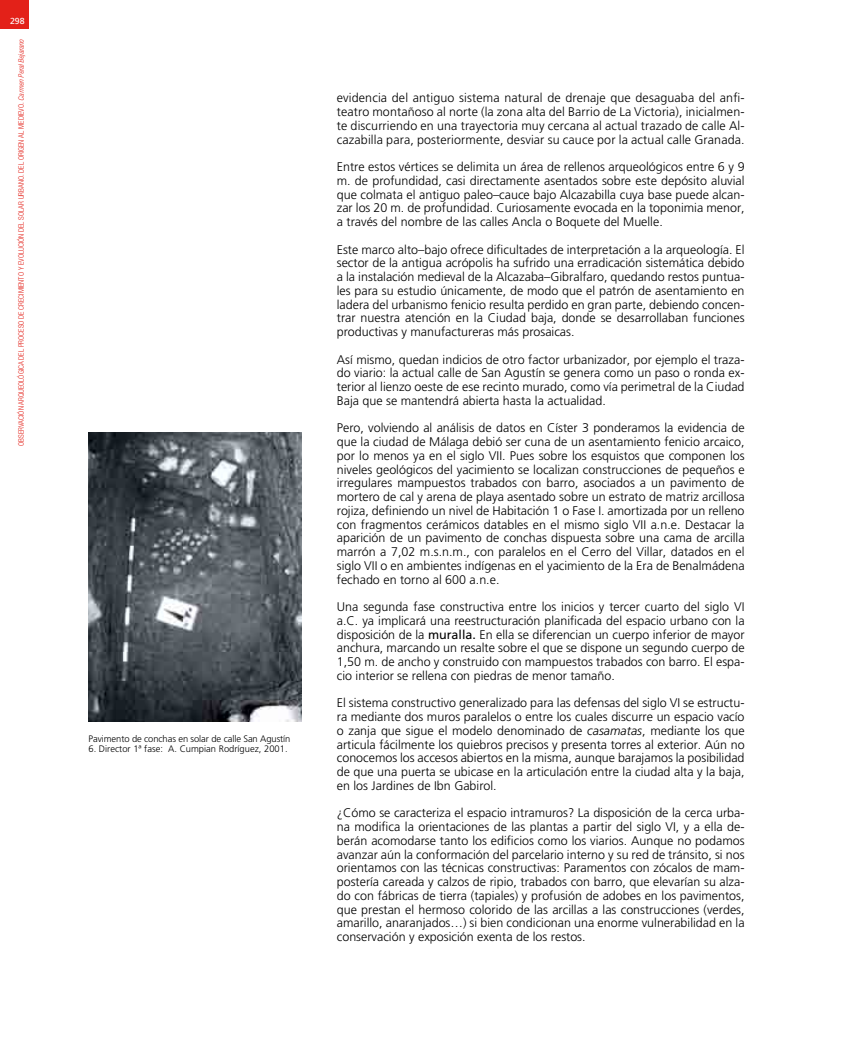
<style>
.page{position:relative;width:851px;height:1063px;background:#fff}
.page>*{position:absolute;margin:0;border:0;box-sizing:border-box;transform-origin:0 0}
.t1{font:300 12.5px/13.8px "Frutiger";color:#000;text-align:justify}
.t2{font:300 9.38px "Frutiger";letter-spacing:-.01em;color:#000}
.t3{font:8.75px "Frutiger";color:#fff}
.t4{font:300 condensed 7.5px "Helvetica Neue";color:#e32119}
.s1{font-style:italic}
.s2{font-weight:400}
</style>
<div class="page">
<div style="left:0;top:0;width:28px;height:28px;background:#e32119"></div>
<img style="left:89px;top:432px;width:212px;height:289px">
<p class="t3" style="left:10px;top:16px;width:16px">298</p>
<p class="t4" style="left:17px;top:446px;width:408px;rotate:-90deg">OBSERVACIÓN ARQUEOLÓGICA DEL PROCESO DE CRECIMIENTO Y EVOLUCIÓN DEL SOLAR URBANO. DEL ORIGEN AL MEDIEVO. <span class="s1">Carmen Peral Bejarano</span></p>
<p class="t2" style="left:89px;top:734px;width:203px">Pavimento de conchas en solar de calle San Agustín</p>
<p class="t2" style="left:89px;top:744px;width:200px">6. Director 1ª fase: A. Cumpian Rodríguez, 2001.</p>
<p class="t1" style="left:337px;top:91px;width:409px">evidencia del antiguo sistema natural de drenaje que desaguaba del anfi&shy;teatro montañoso al norte (la zona alta del Barrio de La Victoria), inicialmen&shy;te discurriendo en una trayectoria muy cercana al actual trazado de calle Al&shy;cazabilla para, posteriormente, desviar su cauce por la actual calle Granada.</p>
<p class="t1" style="left:337px;top:160px;width:409px">Entre estos vértices se delimita un área de rellenos arqueológicos entre 6 y 9 m. de profundidad, casi directamente asentados sobre este depósito aluvial que colmata el antiguo paleo–cauce bajo Alcazabilla cuya base puede alcan&shy;zar los 20 m. de profundidad. Curiosamente evocada en la toponimia menor, a través del nombre de las calles Ancla o Boquete del Muelle.</p>
<p class="t1" style="left:337px;top:242px;width:409px">Este marco alto–bajo ofrece dificultades de interpretación a la arqueología. El sector de la antigua acrópolis ha sufrido una erradicación sistemática debido a la instalación medieval de la Alcazaba–Gibralfaro, quedando restos puntua&shy;les para su estudio únicamente, de modo que el patrón de asentamiento en ladera del urbanismo fenicio resulta perdido en gran parte, debiendo concen&shy;trar nuestra atención en la Ciudad baja, donde se desarrollaban funciones productivas y manufactureras más prosaicas.</p>
<p class="t1" style="left:337px;top:352px;width:409px">Así mismo, quedan indicios de otro factor urbanizador, por ejemplo el traza&shy;do viario: la actual calle de San Agustín se genera como un paso o ronda ex&shy;terior al lienzo oeste de ese recinto murado, como vía perimetral de la Ciudad Baja que se mantendrá abierta hasta la actualidad.</p>
<p class="t1" style="left:337px;top:421px;width:409px">Pero, volviendo al análisis de datos en Císter 3 ponderamos la evidencia de que la ciudad de Málaga debió ser cuna de un asentamiento fenicio arcaico, por lo menos ya en el siglo VII. Pues sobre los esquistos que componen los niveles geológicos del yacimiento se localizan construcciones de pequeños e irregulares mampuestos trabados con barro, asociados a un pavimento de mortero de cal y arena de playa asentado sobre un estrato de matriz arcillosa rojiza, definiendo un nivel de Habitación 1 o Fase I. amortizada por un relleno con fragmentos cerámicos datables en el mismo siglo VII a.n.e. Destacar la aparición de un pavimento de conchas dispuesta sobre una cama de arcilla marrón a 7,02 m.s.n.m., con paralelos en el Cerro del Villar, datados en el siglo VII o en ambientes indígenas en el yacimiento de la Era de Benalmádena fechado en torno al 600 a.n.e.</p>
<p class="t1" style="left:337px;top:600px;width:409px">Una segunda fase constructiva entre los inicios y tercer cuarto del siglo VI a.C. ya implicará una reestructuración planificada del espacio urbano con la disposición de la <span class="s2">muralla.</span> En ella se diferencian un cuerpo inferior de mayor anchura, marcando un resalte sobre el que se dispone un segundo cuerpo de 1,50 m. de ancho y construido con mampuestos trabados con barro. El espa&shy;cio interior se rellena con piedras de menor tamaño.</p>
<p class="t1" style="left:337px;top:696px;width:409px">El sistema constructivo generalizado para las defensas del siglo VI se estructu&shy;ra mediante dos muros paralelos o entre los cuales discurre un espacio vacío o zanja que sigue el modelo denominado de <span class="s1">casamatas</span>, mediante los que articula fácilmente los quiebros precisos y presenta torres al exterior. Aún no conocemos los accesos abiertos en la misma, aunque barajamos la posibilidad de que una puerta se ubicase en la articulación entre la ciudad alta y la baja, en los Jardines de Ibn Gabirol.</p>
<p class="t1" style="left:337px;top:806px;width:409px">¿Cómo se caracteriza el espacio intramuros? La disposición de la cerca urba&shy;na modifica la orientaciones de las plantas a partir del siglo VI, y a ella de&shy;berán acomodarse tanto los edificios como los viarios. Aunque no podamos avanzar aún la conformación del parcelario interno y su red de tránsito, si nos orientamos con las técnicas constructivas: Paramentos con zócalos de mam&shy;postería careada y calzos de ripio, trabados con barro, que elevarían su alza&shy;do con fábricas de tierra (tapiales) y profusión de adobes en los pavimentos, que prestan el hermoso colorido de las arcillas a las construcciones (verdes, amarillo, anaranjados…) si bien condicionan una enorme vulnerabilidad en la conservación y exposición exenta de los restos.</p>
</div>
